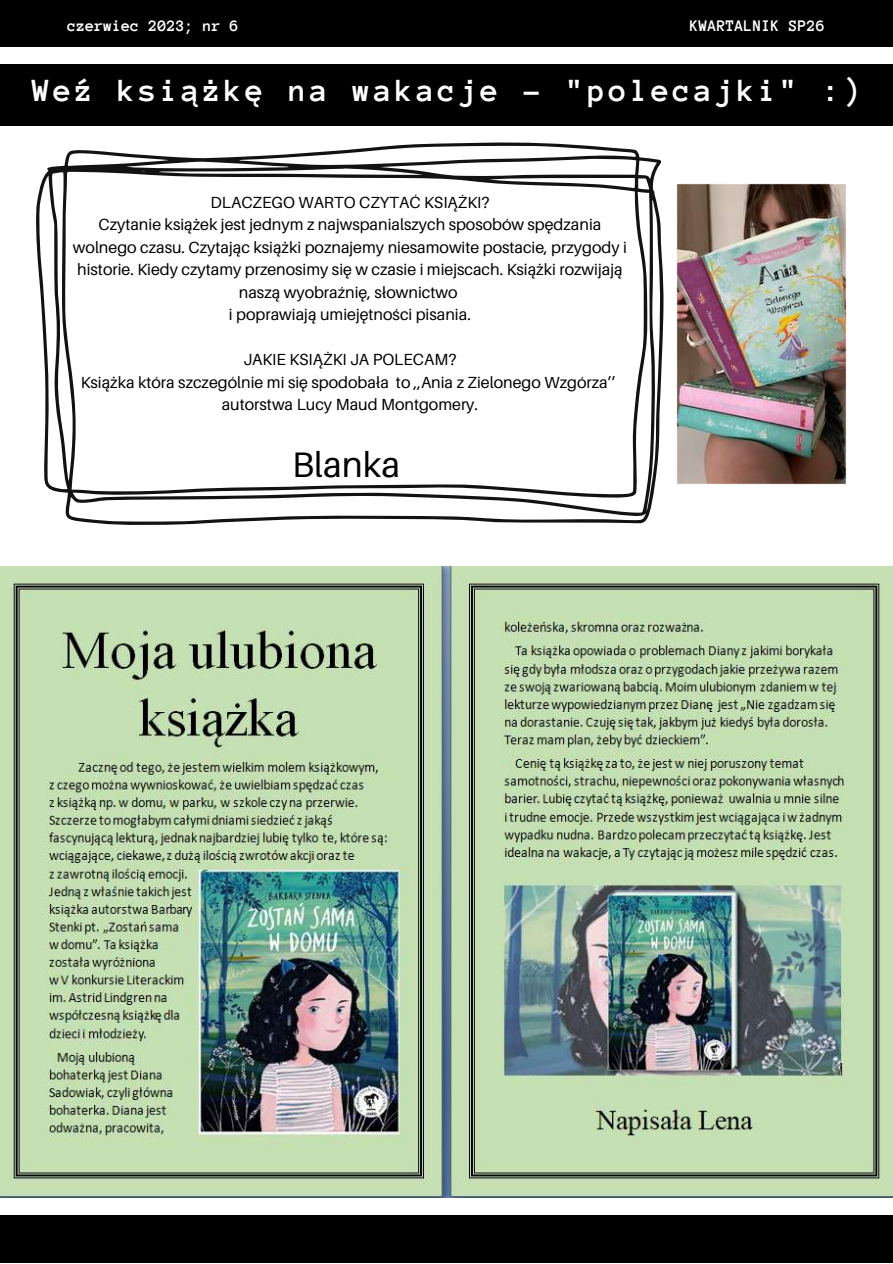
<style>
.page{position:relative;width:893px;height:1264px;background:#fff}
.page>*{position:absolute;margin:0;border:0;box-sizing:border-box;transform-origin:0 0}
.t1{font:35.4px "Aileron";color:#000}
.t2{font:700 33px "Anonymous Pro";letter-spacing:.1em;color:#fff}
.t3{font:700 16.5px "Anonymous Pro";color:#fff}
.t4{font:16.05px/22.5px "Aileron";color:#000;text-align:center}
</style>
<div class="page">
<div style="left:0;top:0;width:892px;height:47px;background:#000"></div>
<div style="left:0;top:65px;width:892px;height:60px;background:#000"></div>
<div style="left:0;top:1215px;width:892px;height:47px;background:#000"></div>
<img style="left:676px;top:183px;width:170px;height:301px">
<svg style="left:36px;top:142px;width:627px;height:383px"></svg>
<img style="left:0;top:566px;width:892px;height:631px">
<p class="t3" style="left:67px;top:17px;width:173px">czerwiec 2023; nr 6</p>
<p class="t3" style="left:689px;top:17px;width:137px">KWARTALNIK SP26</p>
<h2 class="t2" style="left:32px;top:74px;width:831px">Weź książkę na wakacje - "polecajki" :)</h2>
<p class="t4" style="left:73px;top:191px;width:555px">DLACZEGO WARTO CZYTAĆ KSIĄŻKI?<br>Czytanie książek jest jednym z najwspanialszych sposobów spędzania wolnego czasu. Czytając książki poznajemy niesamowite postacie, przygody i historie. Kiedy czytamy przenosimy się w czasie i miejscach. Książki rozwijają naszą wyobraźnię, słownictwo<br>i poprawiają umiejętności pisania.</p>
<p class="t4" style="left:81px;top:348px;width:536px">JAKIE KSIĄŻKI JA POLECAM?<br>Książka która szczególnie mi się spodobała to ,,Ania z Zielonego Wzgórza’’ autorstwa Lucy Maud Montgomery.</p>
<h1 class="t1" style="left:292px;top:442px;width:110px">Blanka</h1>
</div>
